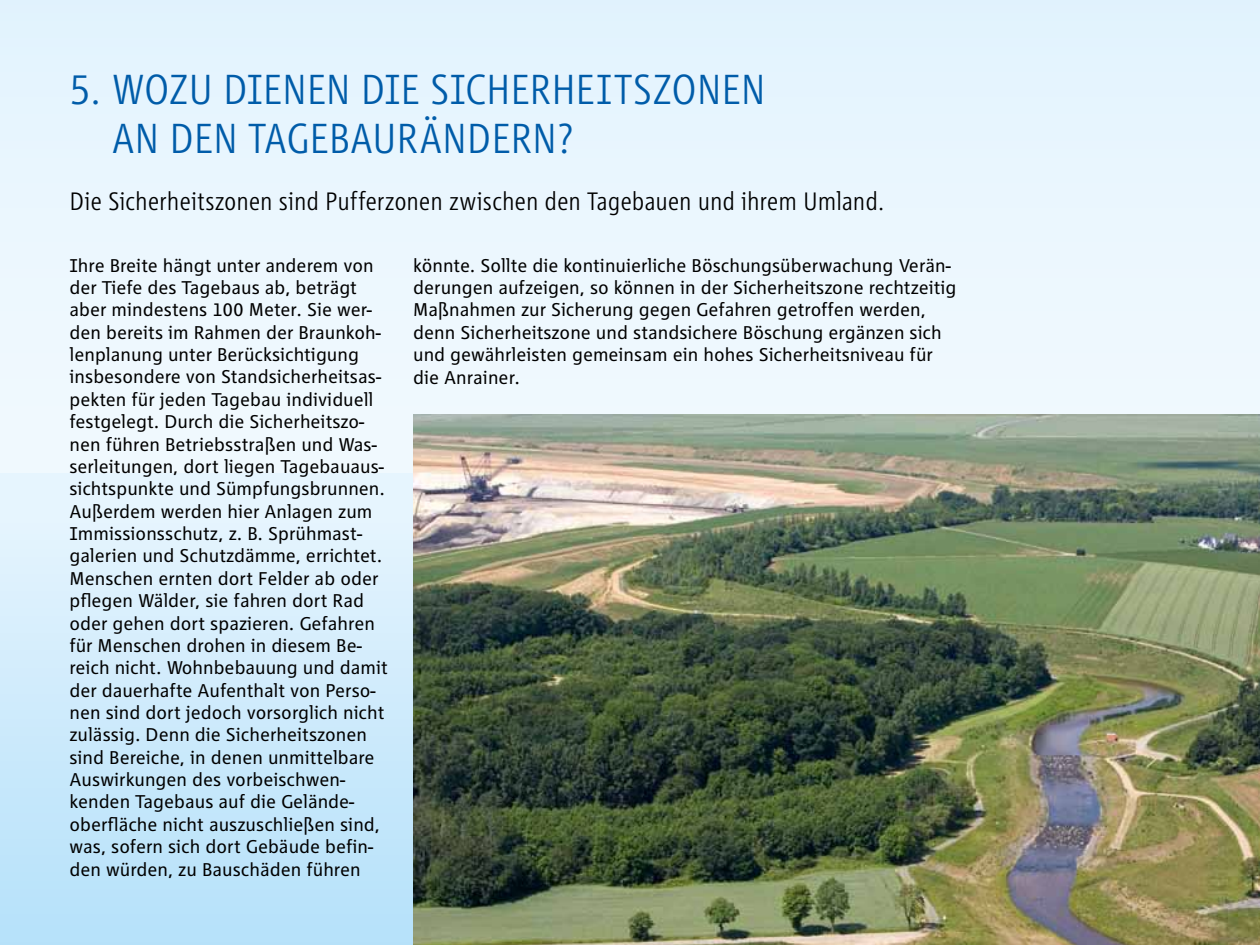
<style>
.page{position:relative;width:1260px;height:945px;background:#fff}
.page>*{position:absolute;margin:0;border:0;box-sizing:border-box;transform-origin:0 0}
.t1{font:300 condensed 43.75px/49px "RWE Corporate";letter-spacing:-.005em;color:#005ca9}
.t2{font:300 condensed 26.25px "RWE Corporate";letter-spacing:-.005em;color:#000}
.t3{font:19.25px/22.4px "RWE Corporate";color:#000}
</style>
<div class="page">
<div style="left:0;top:473px;width:1260px;height:472px;background:linear-gradient(to bottom,#e9f6fe,#b5e1f9)"></div>
<div style="left:0;top:0;width:1260px;height:472px;background:#ebf7fe"></div>
<img style="left:413px;top:414px;width:847px;height:531px">
<h1 class="t1" style="left:112px;top:65px;width:655px;text-indent:-43px">5. Wozu dienen die Sicherheitszonen an den Tagebau rändern?</h1>
<h2 class="t2" style="left:69px;top:186px;width:817px">Die Sicherheitszonen sind Pufferzonen zwischen den Tagebauen und ihrem Umland.</h2>
<p class="t3" style="left:69px;top:254px;width:320px">Ihre Breite hängt unter anderem von der Tiefe des Tagebaus ab, beträgt aber mindestens 100 Meter. Sie wer&shy;den bereits im Rahmen der Braunkoh&shy;lenplanung unter Berücksichtigung insbesondere von Standsicherheitsas&shy;pekten für jeden Tagebau individuell festgelegt. Durch die Sicherheitszo&shy;nen führen Betriebsstraßen und Was&shy;serleitungen, dort liegen Tagebauaus&shy;sichtspunkte und Sümpfungsbrunnen.<br>Außerdem werden hier Anlagen zum Immissionsschutz, z. B. Sprühmast&shy;galerien und Schutzdämme, errichtet.<br>Menschen ernten dort Felder ab oder pflegen Wälder, sie fahren dort Rad oder gehen dort spazieren. Gefahren für Menschen drohen in diesem Be&shy;reich nicht. Wohnbebauung und damit der dauerhafte Aufenthalt von Perso&shy;nen sind dort jedoch vorsorglich nicht zulässig. Denn die Sicherheitszonen sind Bereiche, in denen unmittelbare Auswirkungen des vorbeischwen&shy;kenden Tagebaus auf die Gelände&shy;oberfläche nicht auszuschließen sind, was, sofern sich dort Gebäude befin&shy;den würden, zu Bauschäden führen</p>
<p class="t3" style="left:413px;top:254px;width:545px">könnte. Sollte die kontinuierliche Böschungsüberwachung Verän&shy;derungen aufzeigen, so können in der Sicherheitszone rechtzeitig Maßnahmen zur Sicherung gegen Gefahren getroffen werden, denn Sicherheitszone und standsichere Böschung ergänzen sich und gewährleisten gemeinsam ein hohes Sicherheitsniveau für die Anrainer.</p>
</div>
